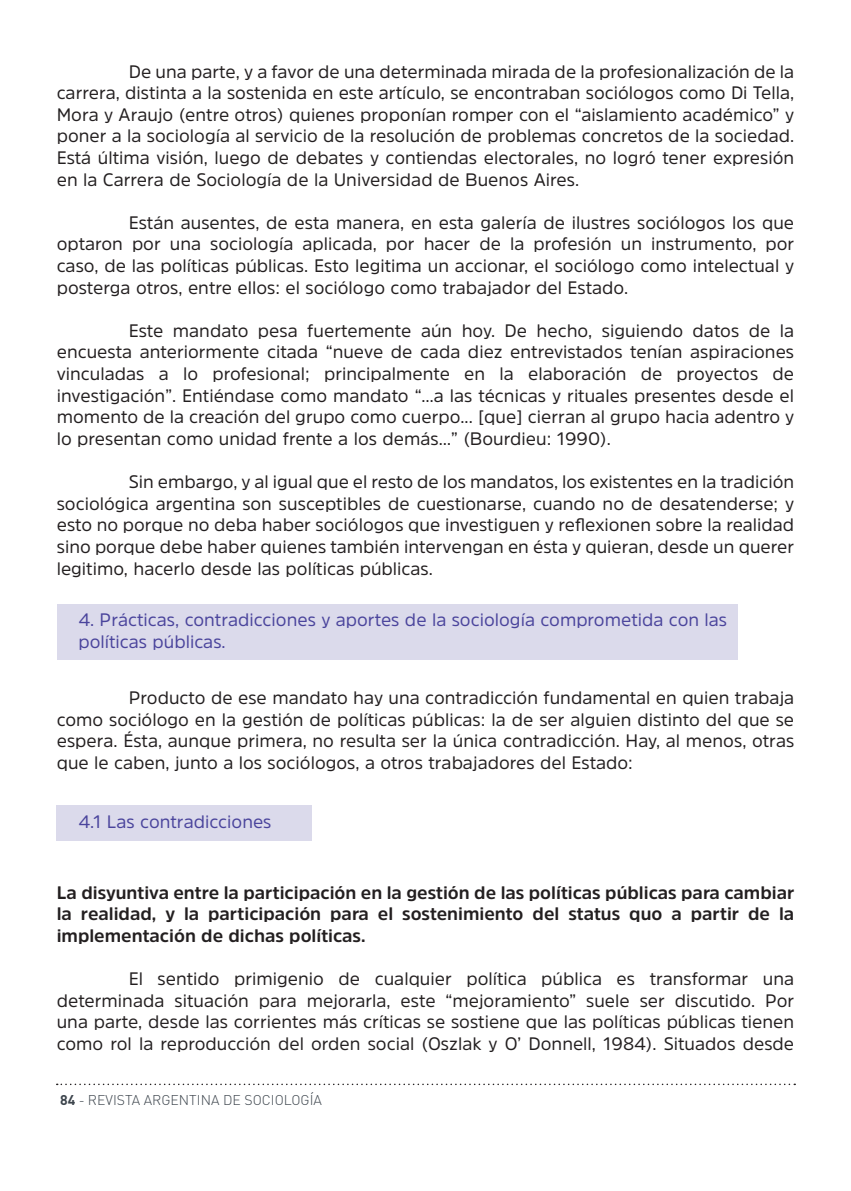
<style>
.page{position:relative;width:851px;height:1191px;background:#fff}
.page>*{position:absolute;margin:0;border:0;box-sizing:border-box;transform-origin:0 0}
.t1{font:18px/21.6px "Amsi Pro";color:#231f20;text-align:justify}
.t2{font:700 18px/21.6px "Amsi Pro";color:#231f20;text-align:justify}
.t3{font:18px/22px "Amsi Pro";color:#4a449c}
.t4{font:300 14px "DIN Pro";color:#3c444c}
.s1{font-weight:700}
</style>
<div class="page">
<svg style="left:57px;top:1083px;width:738px;height:2px"></svg>
<div style="left:57px;top:604px;width:680px;height:56px;background:#dbdaeb"></div>
<div style="left:57px;top:805px;width:255px;height:35px;background:#dbdaeb"></div>
<p class="t1" style="left:57px;top:60px;width:739px;text-indent:72px">De una parte, y a favor de una determinada mirada de la profesionalización de la carrera, distinta a la sostenida en este artículo, se encontraban sociólogos como Di Tella, Mora y Araujo (entre otros) quienes proponían romper con el “aislamiento académico” y poner a la sociología al servicio de la resolución de problemas concretos de la sociedad.<br>Está última visión, luego de debates y contiendas electorales, no logró tener expresión en la Carrera de Sociología de la Universidad de Buenos Aires.</p>
<p class="t1" style="left:57px;top:211px;width:739px;text-indent:72px">Están ausentes, de esta manera, en esta galería de ilustres sociólogos los que optaron por una sociología aplicada, por hacer de la profesión un instrumento, por caso, de las políticas públicas. Esto legitima un accionar, el sociólogo como intelectual y posterga otros, entre ellos: el sociólogo como trabajador del Estado.</p>
<p class="t1" style="left:57px;top:319px;width:739px;text-indent:72px">Este mandato pesa fuertemente aún hoy. De hecho, siguiendo datos de la encuesta anteriormente citada “nueve de cada diez entrevistados tenían aspiraciones vinculadas a lo profesional; principalmente en la elaboración de proyectos de investigación”. Entiéndase como mandato “…a las técnicas y rituales presentes desde el momento de la creación del grupo como cuerpo... [que] cierran al grupo hacia adentro y lo presentan como unidad frente a los demás…” (Bourdieu: 1990).</p>
<p class="t1" style="left:57px;top:470px;width:739px;text-indent:72px">Sin embargo, y al igual que el resto de los mandatos, los existentes en la tradición sociológica argentina son susceptibles de cuestionarse, cuando no de desatenderse; y esto no porque no deba haber sociólogos que investiguen y reflexionen sobre la realidad sino porque debe haber quienes también intervengan en ésta y quieran, desde un querer legitimo, hacerlo desde las políticas públicas.</p>
<p class="t3" style="left:78px;top:608px;width:650px">4. Prácticas, contradicciones y aportes de la sociología comprometida con las políticas públicas.</p>
<p class="t1" style="left:57px;top:686px;width:739px;text-indent:72px">Producto de ese mandato hay una contradicción fundamental en quien trabaja como sociólogo en la gestión de políticas públicas: la de ser alguien distinto del que se espera. Ésta, aunque primera, no resulta ser la única contradicción. Hay, al menos, otras que le caben, junto a los sociólogos, a otros trabajadores del Estado:</p>
<p class="t3" style="left:78px;top:810px;width:195px">4.1 Las contradicciones</p>
<p class="t2" style="left:57px;top:881px;width:739px">La disyuntiva entre la participación en la gestión de las políticas públicas para cambiar la realidad, y la participación para el sostenimiento del status quo a partir de la implementación de dichas políticas.</p>
<p class="t1" style="left:57px;top:967px;width:739px;text-indent:72px">El sentido primigenio de cualquier política pública es transformar una determinada situación para mejorarla, este “mejoramiento” suele ser discutido. Por una parte, desde las corrientes más críticas se sostiene que las políticas públicas tienen como rol la reproducción del orden social (Oszlak y O’ Donnell, 1984). Situados desde</p>
<p class="t4" style="left:60px;top:1090px;width:263px"><span class="s1">84</span> - REVISTA ARGENTINA DE SOCIOLOGÍA</p>
</div>
